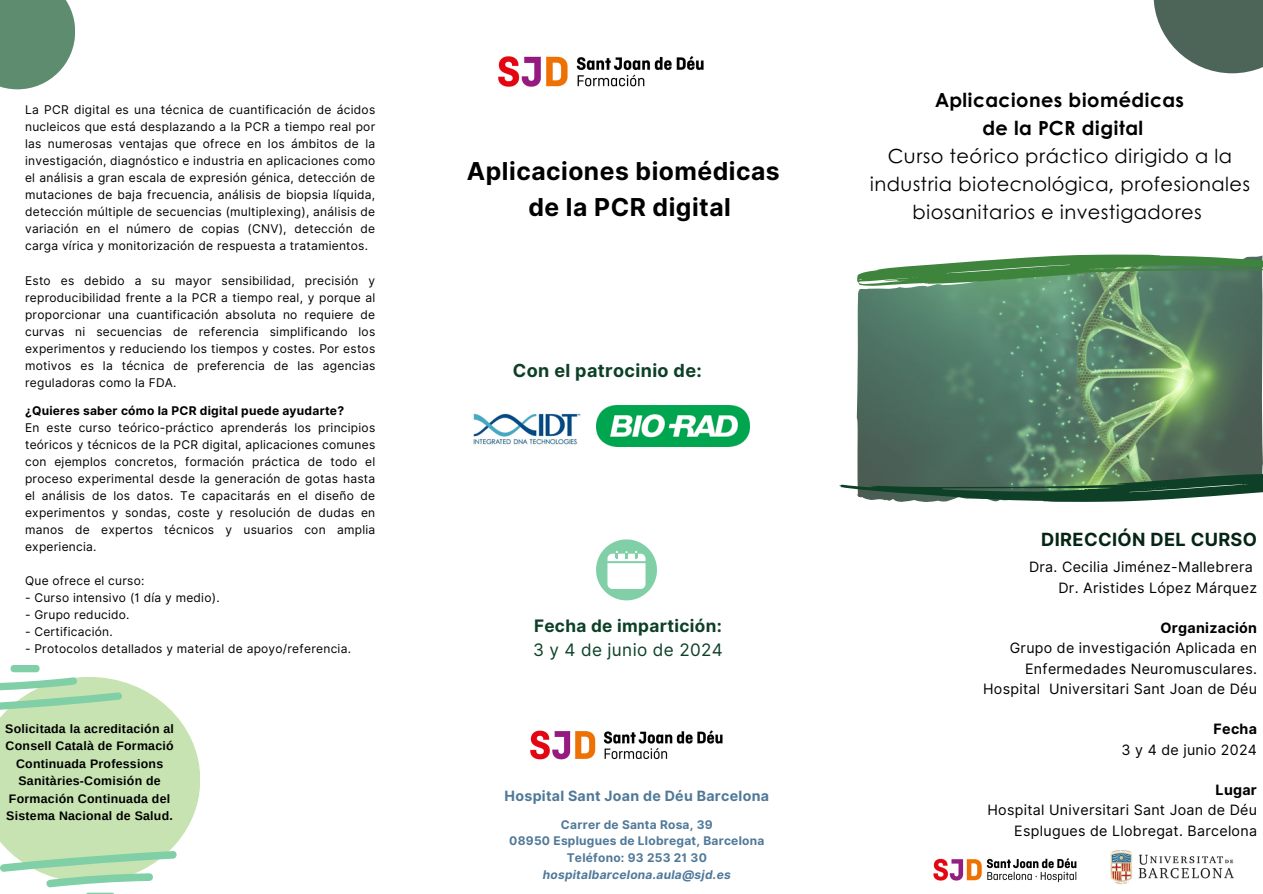
<style>
.page{position:relative;width:1263px;height:894px;background:#fff}
.page>*{position:absolute;margin:0;border:0;box-sizing:border-box;transform-origin:0 0}
.t1{font:700 24.6px/36px "Inter";letter-spacing:.02em;color:#000;text-align:center}
.t2{font:19.35px/28.2px "Century Gothic";letter-spacing:.02em;color:#000;text-align:center}
.t3{font:700 18.15px "Inter";letter-spacing:.02em;color:#052515}
.t4{font:700 18px "Inter";letter-spacing:.02em;color:#0d4027}
.t5{font:700 17.1px/24.8px "Inter";letter-spacing:.02em;color:#0d4027}
.t6{font:14.25px/20.2px "Inter";letter-spacing:.02em;color:#000;text-align:right}
.t7{font:700 14.25px "Inter";letter-spacing:.02em;color:#507999}
.t8{font:700 14.25px "Inter";letter-spacing:.02em;color:#000}
.t9{font:700 12.3px/17.5px "Arimo";letter-spacing:.02em;color:#000;text-align:center}
.t10{font:12px/17px "Inter";letter-spacing:.02em;color:#000;text-align:justify}
.t11{font:700 12px "Inter";letter-spacing:.02em;color:#507999}
.t12{font:700 12px "Inter";letter-spacing:.02em;color:#000}
.t13{font:italic 700 12px "Inter";letter-spacing:.02em;color:#507999}
.s1{font-weight:400}
.s2{font-weight:700}
</style>
<div class="page">
<svg style="left:1153px;top:0;width:110px;height:73px;fill:#4d6458"></svg>
<svg style="left:0;top:0;width:75px;height:89px;fill:#5e8c6f"></svg>
<img style="left:498px;top:56px;width:206px;height:31px">
<img style="left:530px;top:730px;width:193px;height:30px">
<img style="left:1110px;top:850px;width:124px;height:34px">
<img style="left:933px;top:858px;width:144px;height:25px">
<svg style="left:0;top:665px;width:200px;height:228px"></svg>
<img style="left:857px;top:286px;width:406px;height:185px">
<svg style="left:839px;top:471px;width:424px;height:31px"></svg>
<svg style="left:857px;top:254px;width:406px;height:32px"></svg>
<img style="left:473px;top:413px;width:108px;height:33px">
<img style="left:596px;top:406px;width:153px;height:40px">
<svg style="left:596px;top:539px;width:61px;height:61px"></svg>
<p class="t10" style="left:25px;top:101px;width:352px">La PCR digital es una técnica de cuantificación de ácidos nucleicos que está desplazando a la PCR a tiempo real por las numerosas ventajas que ofrece en los ámbitos de la investigación, diagnóstico e industria en aplicaciones como el análisis a gran escala de expresión génica, detección de mutaciones de baja frecuencia, análisis de biopsia líquida, detección múltiple de secuencias (multiplexing), análisis de variación en el número de copias (CNV), detección de carga vírica y monitorización de respuesta a tratamientos.</p>
<p class="t10" style="left:25px;top:271px;width:352px">Esto es debido a su mayor sensibilidad, precisión y reproducibilidad frente a la PCR a tiempo real, y porque al proporcionar una cuantificación absoluta no requiere de curvas ni secuencias de referencia simplificando los experimentos y reduciendo los tiempos y costes. Por estos motivos es la técnica de preferencia de las agencias reguladoras como la FDA.</p>
<p class="t12" style="left:25px;top:403px;width:321px">¿Quieres saber cómo la PCR digital puede ayudarte?</p>
<p class="t10" style="left:25px;top:419px;width:352px">En este curso teórico-práctico aprenderás los principios teóricos y técnicos de la PCR digital, aplicaciones comunes con ejemplos concretos, formación práctica de todo el proceso experimental desde la generación de gotas hasta el análisis de los datos. Te capacitarás en el diseño de experimentos y sondas, coste y resolución de dudas en manos de expertos técnicos y usuarios con amplia experiencia.</p>
<p class="t10" style="left:25px;top:572px;width:121px">Que ofrece el curso:</p>
<h2 class="t10" style="left:25px;top:589px;width:196px">- Curso intensivo (1 día y medio).</h2>
<p class="t10" style="left:25px;top:606px;width:106px">- Grupo reducido.</p>
<p class="t10" style="left:25px;top:623px;width:89px">- Certificación.</p>
<p class="t10" style="left:25px;top:640px;width:327px">- Protocolos detallados y material de apoyo/referencia.</p>
<p class="t9" style="left:5px;top:719px;width:170px">Solicitada la acreditación al<br>Consell Català de Formació<br>Continuada Professions<br>Sanitàries-Comisión de<br>Formación Continuada del<br>Sistema Nacional de Salud.</p>
<p class="t1" style="left:467px;top:153px;width:314px">Aplicaciones biomédicas de la PCR digital</p>
<p class="t4" style="left:513px;top:359px;width:190px">Con el patrocinio de:</p>
<h3 class="t5" style="left:533px;top:613px;width:191px">Fecha de impartición:<br><span class="s1">3 y 4 de junio de 2024</span></h3>
<p class="t7" style="left:505px;top:786px;width:266px">Hospital Sant Joan de Déu Barcelona</p>
<p class="t11" style="left:561px;top:816px;width:153px">Carrer de Santa Rosa, 39</p>
<p class="t11" style="left:509px;top:833px;width:257px">08950 Esplugues de Llobregat, Barcelona</p>
<p class="t11" style="left:567px;top:850px;width:142px">Teléfono: 93 253 21 30</p>
<p class="t13" style="left:543px;top:867px;width:190px">hospitalbarcelona.aula@sjd.es</p>
<p class="t2" style="left:870px;top:85px;width:381px"><span class="s2">Aplicaciones biomédicas<br>de la PCR digital<br></span>Curso teórico práctico dirigido a la industria biotecnológica, profesionales biosanitarios e investigadores</p>
<p class="t3" style="left:1041px;top:528px;width:217px">DIRECCIÓN DEL CURSO</p>
<p class="t6" style="left:1029px;top:556px;width:225px">Dra. Cecilia Jiménez-Mallebrera</p>
<h5 class="t6" style="left:1058px;top:577px;width:200px">Dr. Aristides López Márquez</h5>
<p class="t8" style="left:1160px;top:619px;width:98px">Organización</p>
<h6 class="t6" style="left:1010px;top:637px;width:249px">Grupo de investigación Aplicada en<br>Enfermedades Neuromusculares.</h6>
<p class="t6" style="left:983px;top:678px;width:275px">Hospital Universitari Sant Joan de Déu</p>
<p class="t8" style="left:1213px;top:720px;width:45px">Fecha</p>
<p class="t6" style="left:1121px;top:739px;width:137px">3 y 4 de junio 2024</p>
<p class="t8" style="left:1216px;top:781px;width:43px">Lugar</p>
<h1 class="t6" style="left:987px;top:799px;width:271px">Hospital Universitari Sant Joan de Déu</h1>
<h4 class="t6" style="left:1014px;top:820px;width:244px">Esplugues de Llobregat. Barcelona</h4>
</div>
